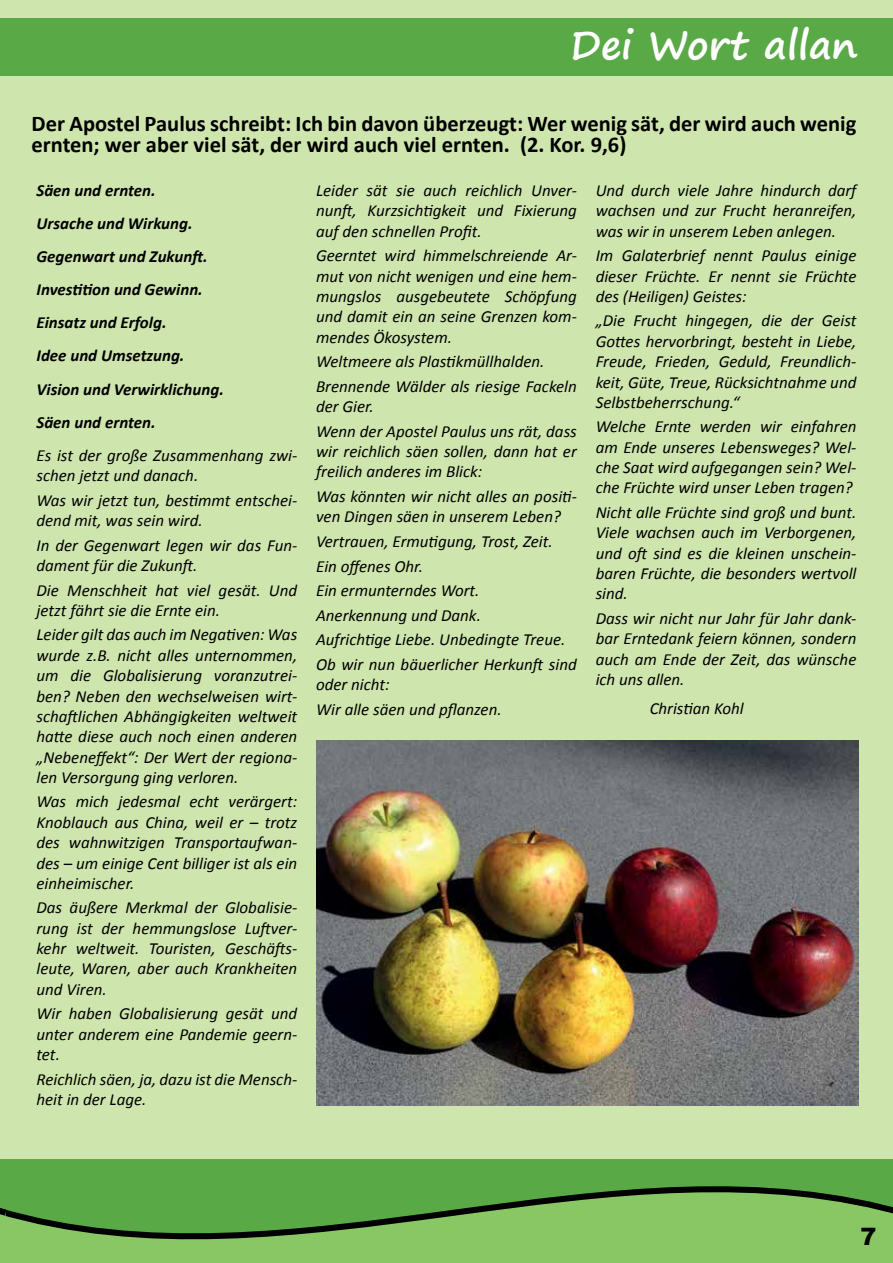
<style>
.page{position:relative;width:893px;height:1263px;background:#fff}
.page>*{position:absolute;margin:0;border:0;box-sizing:border-box;transform-origin:0 0}
.t1{font:700 39px "Segoe Print";color:#fff}
.t2{font:900 24px "Arial";color:#000}
.t3{font:700 22.5px/21px "Calibri";color:#000}
.t4{font:italic 16.95px/20.4px "Calibri";color:#000;text-align:justify}
.t5{font:italic 700 16.95px/33.2px "Calibri";color:#000}
</style>
<div class="page">
<div style="left:0;top:0;width:893px;height:1125px;background:#cfe5ae"></div>
<svg style="left:13px;top:1127px;width:880px;height:136px;background:#81ba66"></svg>
<svg style="left:0;top:1122px;width:13px;height:141px;background:#84bb68"></svg>
<div style="left:0;top:18px;width:893px;height:58px;background:#59aa47"></div>
<img style="left:316px;top:740px;width:543px;height:366px">
<h1 class="t1" style="left:570px;top:9px;width:289px">Dei Wort allan</h1>
<h3 class="t3" style="left:32px;top:113px;width:826px">Der Apostel Paulus schreibt: Ich bin davon überzeugt: Wer wenig sät, der wird auch wenig ernten; wer aber viel sät, der wird auch viel ernten. (2. Kor. 9,6)</h3>
<p class="t4" style="left:596px;top:179px;width:262px">Und durch viele Jahre hindurch darf wachsen und zur Frucht heranreifen, was wir in unserem Leben anlegen.</p>
<p class="t4" style="left:596px;top:245px;width:262px">Im Galaterbrief nennt Paulus einige dieser Früchte. Er nennt sie Früchte des (Heiligen) Geistes:</p>
<p class="t4" style="left:596px;top:310px;width:262px">„Die Frucht hingegen, die der Geist Gottes hervorbringt, besteht in Liebe, Freude, Frieden, Geduld, Freundlich&shy;keit, Güte, Treue, Rücksichtnahme und Selbstbeherrschung.“</p>
<p class="t4" style="left:596px;top:416px;width:262px">Welche Ernte werden wir einfahren am Ende unseres Lebensweges? Wel&shy;che Saat wird aufgegangen sein? Wel&shy;che Früchte wird unser Leben tragen?</p>
<p class="t4" style="left:596px;top:502px;width:262px">Nicht alle Früchte sind groß und bunt.<br>Viele wachsen auch im Verborgenen, und oft sind es die kleinen unschein&shy;baren Früchte, die besonders wertvoll sind.</p>
<p class="t4" style="left:596px;top:608px;width:262px">Dass wir nicht nur Jahr für Jahr dank&shy;bar Erntedank feiern können, sondern auch am Ende der Zeit, das wünsche ich uns allen.</p>
<p class="t4" style="left:650px;top:697px;width:96px">Christian Kohl</p>
<p class="t4" style="left:316px;top:179px;width:262px">Leider sät sie auch reichlich Unver&shy;nunft, Kurzsichtigkeit und Fixierung auf den schnellen Profit.</p>
<p class="t4" style="left:316px;top:245px;width:262px">Geerntet wird himmelschreiende Ar&shy;mut von nicht wenigen und eine hem&shy;mungslos ausgebeutete Schöpfung und damit ein an seine Grenzen kom&shy;mendes Ökosystem.</p>
<p class="t4" style="left:316px;top:349px;width:262px;line-height:24.6px">Weltmeere als Plastikmüllhalden.<br>Brennende Wälder als riesige Fackeln</p>
<p class="t4" style="left:316px;top:394px;width:262px;line-height:24.6px">der Gier.<br>Wenn der Apostel Paulus uns rät, dass</p>
<p class="t4" style="left:316px;top:441px;width:262px">wir reichlich säen sollen, dann hat er freilich anderes im Blick:</p>
<p class="t4" style="left:316px;top:485px;width:262px">Was könnten wir nicht alles an positi&shy;ven Dingen säen in unserem Leben?</p>
<p class="t4" style="left:316px;top:528px;width:262px;line-height:24.6px;text-align:left">Vertrauen, Ermutigung, Trost, Zeit.<br>Ein offenes Ohr.<br>Ein ermunterndes Wort.<br>Anerkennung und Dank.<br>Aufrichtige Liebe. Unbedingte Treue.<br>Ob wir nun bäuerlicher Herkunft sind</p>
<p class="t4" style="left:316px;top:672px;width:187px;line-height:24.6px">oder nicht:<br>Wir alle säen und pflanzen.</p>
<p class="t5" style="left:36px;top:174px;width:189px">Säen und ernten.<br>Ursache und Wirkung.<br>Gegenwart und Zukunft.<br>Investition und Gewinn.<br>Einsatz und Erfolg.<br>Idee und Umsetzung.<br>Vision und Verwirklichung.<br>Säen und ernten.</p>
<p class="t4" style="left:36px;top:444px;width:262px">Es ist der große Zusammenhang zwi&shy;schen jetzt und danach.</p>
<p class="t4" style="left:36px;top:489px;width:262px">Was wir jetzt tun, bestimmt entschei&shy;dend mit, was sein wird.</p>
<p class="t4" style="left:36px;top:534px;width:262px">In der Gegenwart legen wir das Fun&shy;dament für die Zukunft.</p>
<p class="t4" style="left:36px;top:579px;width:262px">Die Menschheit hat viel gesät. Und jetzt fährt sie die Ernte ein.</p>
<p class="t4" style="left:36px;top:624px;width:262px">Leider gilt das auch im Negativen: Was wurde z.B. nicht alles unternommen, um die Globalisierung voranzutrei&shy;ben? Neben den wechselweisen wirt&shy;schaftlichen Abhängigkeiten weltweit hatte diese auch noch einen anderen „Nebeneffekt“: Der Wert der regiona&shy;len Versorgung ging verloren.</p>
<p class="t4" style="left:36px;top:791px;width:262px">Was mich jedesmal echt verärgert:<br>Knoblauch aus China, weil er – trotz des wahnwitzigen Transportaufwan&shy;des – um einige Cent billiger ist als ein einheimischer.</p>
<p class="t4" style="left:36px;top:897px;width:262px">Das äußere Merkmal der Globalisie&shy;rung ist der hemmungslose Luftver&shy;kehr weltweit. Touristen, Geschäfts&shy;leute, Waren, aber auch Krankheiten und Viren.</p>
<p class="t4" style="left:36px;top:1003px;width:262px">Wir haben Globalisierung gesät und unter anderem eine Pandemie geern&shy;tet.</p>
<p class="t4" style="left:36px;top:1068px;width:262px">Reichlich säen, ja, dazu ist die Mensch&shy;heit in der Lage.</p>
<h2 class="t2" style="left:861px;top:1219px;width:18px">7</h2>
</div>
